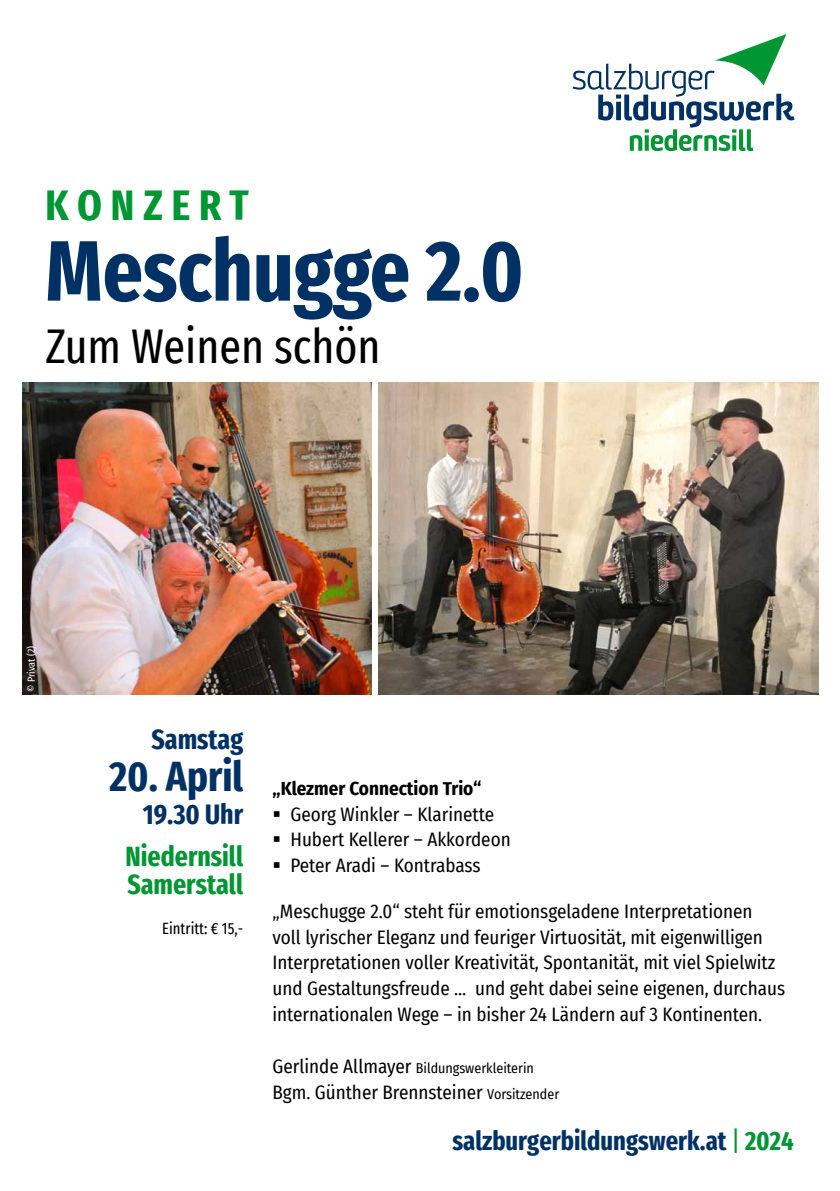
<style>
.page{position:relative;width:840px;height:1191px;background:#fff}
.page>*{position:absolute;margin:0;border:0;box-sizing:border-box;transform-origin:0 0}
.t1{font:700 extra-condensed 85.6px "Fira Sans";color:#003165}
.t2{font:extra-condensed 47.6px "Fira Sans";color:#000}
.t3{font:700 extra-condensed 42.8px "Fira Sans";letter-spacing:.21em;color:#009634}
.t4{font:700 extra-condensed 42px "Fira Sans";color:#003165}
.t5{font:700 extra-condensed 28px/28px "Fira Sans";color:#009634}
.t6{font:700 extra-condensed 28px "Fira Sans";color:#003165}
.t7{font:700 extra-condensed 26.6px "Fira Sans";color:#003165}
.t8{font:19px/25.8px "Fira Sans Condensed";color:#000}
.t9{font:700 19px "Fira Sans Condensed";color:#000}
.t10{font:extra-condensed 16px "Fira Sans";color:#000}
.t11{font:14px "Fira Sans Condensed";color:#000}
.t12{font:10px "Fira Sans Condensed";color:#fff}
.s1{font-size:19px}
.s2{font-size:14px}
.s3{font-weight:400;color:#009634}
.s4{color:#009634}
</style>
<div class="page">
<img style="left:23px;top:382px;width:348px;height:312px">
<svg style="left:572px;top:34px;width:222px;height:117px"></svg>
<img style="left:378px;top:382px;width:439px;height:312px">
<h3 class="t3" style="left:46px;top:169px;width:205px">Konzert</h3>
<h1 class="t1" style="left:45px;top:200px;width:479px">Meschugge 2.0</h1>
<h2 class="t2" style="left:45px;top:310px;width:336px">Zum Weinen schön</h2>
<p class="t12" style="left:24px;top:691px;width:47px;rotate:-90deg">© Privat (2)</p>
<h3 class="t6" style="left:151px;top:716px;width:93px">Samstag</h3>
<h3 class="t4" style="left:109px;top:741px;width:135px">20. April</h3>
<h3 class="t6" style="left:143px;top:791px;width:102px">19.30 Uhr</h3>
<h3 class="t5" style="left:125px;top:840px;width:119px">Niedernsill<br>Samerstall</h3>
<p class="t10" style="left:162px;top:916px;width:82px">Eintritt: € 15,-</p>
<p class="t9" style="left:272px;top:772px;width:210px">„Klezmer Connection Trio“</p>
<p class="t8" style="left:272px;top:800px;width:223px">▪ Georg Winkler – Klarinette</p>
<p class="t8" style="left:272px;top:826px;width:240px">▪ Hubert Kellerer – Akkordeon</p>
<p class="t8" style="left:272px;top:852px;width:209px">▪ Peter Aradi – Kontrabass</p>
<p class="t8" style="left:272px;top:897px;width:514px">„Meschugge 2.0“ steht für emotionsgeladene Interpretationen voll lyrischer Eleganz und feuriger Virtuosität, mit eigenwilligen Interpretationen voller Kreativität, Spontanität, mit viel Spielwitz und Gestaltungsfreude … und geht dabei seine eigenen, durchaus internationalen Wege – in bisher 24 Ländern auf 3 Kontinenten.</p>
<p class="t11" style="left:272px;top:1057px;width:263px"><span class="s1">Gerlinde Allmayer</span> Bildungswerkleiterin</p>
<p class="t8" style="left:272px;top:1078px;width:288px">Bgm. Günther Brennsteiner <span class="s2">Vorsitzender</span></p>
<h3 class="t7" style="left:452px;top:1119px;width:342px">salzburgerbildungswerk.at <span class="s3">|</span> <span class="s4">2024</span></h3>
</div>
